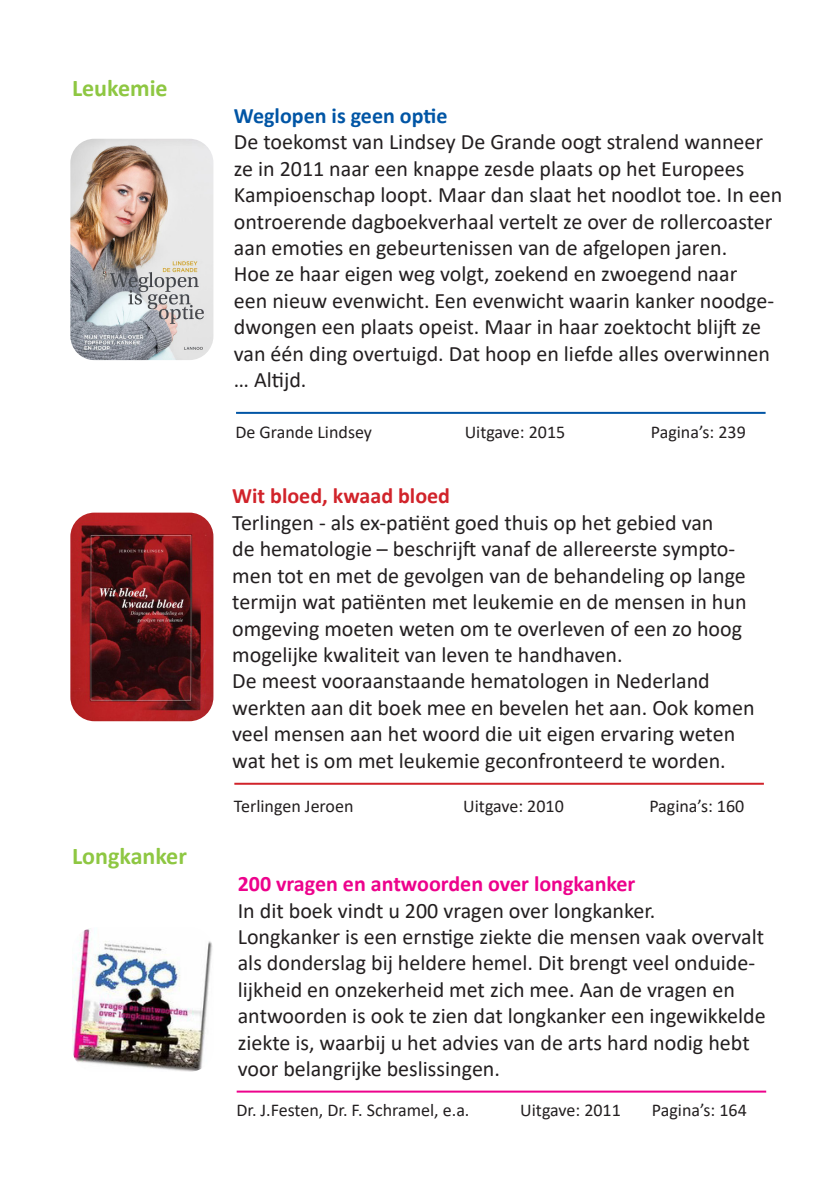
<style>
.page{position:relative;width:840px;height:1191px;background:#fff}
.page>*{position:absolute;margin:0;border:0;box-sizing:border-box;transform-origin:0 0}
.t1{font:700 24px "Calibri";color:#8ec742}
.t2{font:22px/26.4px "Calibri";color:#231f20}
.t3{font:700 22px "Calibri";color:#ed028c}
.t4{font:700 22px "Calibri";color:#0155a5}
.t5{font:700 22px "Calibri";color:#d1232a}
.t6{font:18px "Calibri";color:#231f20}
</style>
<div class="page">
<hr style="left:236px;top:412px;width:529px;height:2px;background:#0155a5">
<hr style="left:234px;top:782px;width:529px;height:2px;background:#d1232a">
<img style="left:70px;top:139px;width:143px;height:221px">
<img style="left:70px;top:512px;width:143px;height:209px">
<hr style="left:236px;top:1090px;width:529px;height:2px;background:#ed028c">
<img style="left:72px;top:928px;width:141px;height:143px">
<p class="t1" style="left:72px;top:71px;width:97px">Leukemie</p>
<p class="t1" style="left:72px;top:839px;width:116px">Longkanker</p>
<p class="t4" style="left:234px;top:100px;width:215px">Weglopen is geen optie</p>
<p class="t2" style="left:234px;top:128px;width:549px">De toekomst van Lindsey De Grande oogt stralend wanneer ze in 2011 naar een knappe zesde plaats op het Europees Kampioenschap loopt. Maar dan slaat het noodlot toe. In een ontroerende dagboekverhaal vertelt ze over de rollercoaster aan emoties en gebeurtenissen van de afgelopen jaren.</p>
<p class="t2" style="left:234px;top:260px;width:541px">Hoe ze haar eigen weg volgt, zoekend en zwoegend naar een nieuw evenwicht. Een evenwicht waarin kanker noodge&shy;dwongen een plaats opeist. Maar in haar zoektocht blijft ze van één ding overtuigd. Dat hoop en liefde alles overwinnen … Altijd.</p>
<p class="t6" style="left:235px;top:420px;width:138px">De Grande Lindsey</p>
<p class="t6" style="left:464px;top:420px;width:102px">Uitgave: 2015</p>
<p class="t6" style="left:650px;top:420px;width:96px">Pagina’s: 239</p>
<p class="t5" style="left:232px;top:480px;width:219px">Wit bloed, kwaad bloed</p>
<p class="t2" style="left:232px;top:509px;width:515px">Terlingen - als ex-patiënt goed thuis op het gebied van<br>de hematologie – beschrijft vanaf de allereerste sympto&shy;men tot en met de gevolgen van de behandeling op lange termijn wat patiënten met leukemie en de mensen in hun omgeving moeten weten om te overleven of een zo hoog mogelijke kwaliteit van leven te handhaven.</p>
<p class="t2" style="left:232px;top:667px;width:523px">De meest vooraanstaande hematologen in Nederland werkten aan dit boek mee en bevelen het aan. Ook komen veel mensen aan het woord die uit eigen ervaring weten wat het is om met leukemie geconfronteerd te worden.</p>
<p class="t6" style="left:234px;top:794px;width:121px">Terlingen Jeroen</p>
<p class="t6" style="left:463px;top:794px;width:102px">Uitgave: 2010</p>
<p class="t6" style="left:649px;top:794px;width:96px">Pagina’s: 160</p>
<p class="t3" style="left:237px;top:868px;width:399px">200 vragen en antwoorden over longkanker</p>
<p class="t2" style="left:237px;top:896px;width:419px">In dit boek vindt u 200 vragen over longkanker.</p>
<p class="t2" style="left:237px;top:923px;width:529px">Longkanker is een ernstige ziekte die mensen vaak overvalt als donderslag bij heldere hemel. Dit brengt veel onduide&shy;lijkheid en onzekerheid met zich mee. Aan de vragen en antwoorden is ook te zien dat longkanker een ingewikkelde ziekte is, waarbij u het advies van de arts hard nodig hebt voor belangrijke beslissingen.</p>
<p class="t6" style="left:236px;top:1098px;width:234px">Dr. J.Festen, Dr. F. Schramel, e.a.</p>
<p class="t6" style="left:520px;top:1098px;width:102px">Uitgave: 2011</p>
<p class="t6" style="left:651px;top:1098px;width:96px">Pagina’s: 164</p>
</div>
